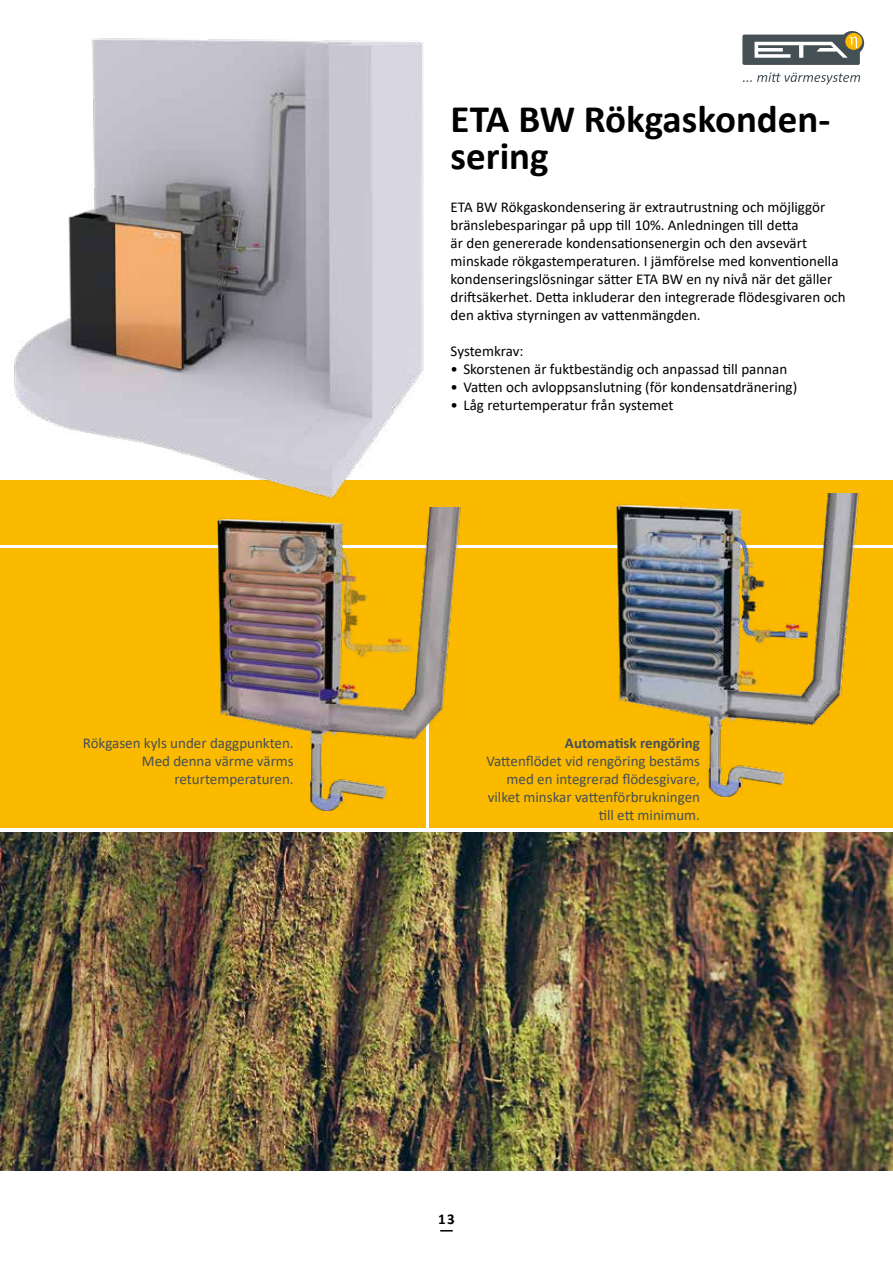
<style>
.page{position:relative;width:893px;height:1263px;background:#fff}
.page>*{position:absolute;margin:0;border:0;box-sizing:border-box;transform-origin:0 0}
.t1{font:700 39px/37.5px "Calibri";color:#000}
.t2{font:15px/18px "Calibri";color:#000}
.t3{font:15px/18px "Calibri";color:#455055;text-align:right}
.t4{font:700 15px "Calibri";color:#455055}
.t5{font:700 15px "Calibri";color:#000}
</style>
<div class="page">
<img style="left:0;top:832px;width:893px;height:338px">
<div style="left:0;top:549px;width:425px;height:279px;background:#fbb900"></div>
<div style="left:429px;top:549px;width:464px;height:279px;background:#fbb900"></div>
<div style="left:0;top:480px;width:893px;height:64px;background:#fbb900"></div>
<img style="left:14px;top:38px;width:410px;height:464px">
<img style="left:616px;top:493px;width:277px;height:303px">
<img style="left:218px;top:507px;width:276px;height:303px">
<svg style="left:742px;top:31px;width:122px;height:34px"></svg>
<svg style="left:743px;top:73px;width:117px;height:11px"></svg>
<h1 class="t1" style="left:451px;top:100px;width:381px">ETA BW Rökgaskonden&shy;sering</h1>
<p class="t2" style="left:451px;top:197px;width:397px">ETA BW Rökgaskondensering är extrautrustning och möjliggör bränslebesparingar på upp till 10%. Anledningen till detta<br>är den genererade kondensationsenergin och den avsevärt minskade rökgastemperaturen. I jämförelse med konventionella kondenseringslösningar sätter ETA BW en ny nivå när det gäller driftsäkerhet. Detta inkluderar den integrerade flödesgivaren och den aktiva styrningen av vattenmängden.</p>
<p class="t2" style="left:451px;top:341px;width:74px">Systemkrav:</p>
<p class="t2" style="left:451px;top:359px;width:338px">• Skorstenen är fuktbeständig och anpassad till pannan</p>
<p class="t2" style="left:451px;top:377px;width:348px">• Vatten och avloppsanslutning (för kondensatdränering)</p>
<p class="t2" style="left:451px;top:395px;width:225px">• Låg returtemperatur från systemet</p>
<p class="t3" style="left:83px;top:734px;width:212px">Rökgasen kyls under daggpunkten.<br>Med denna värme värms returtemperaturen.</p>
<p class="t4" style="left:565px;top:733px;width:137px">Automatisk rengöring</p>
<p class="t3" style="left:486px;top:752px;width:215px">Vattenflödet vid rengöring bestäms med en integrerad flödesgivare, vilket minskar vattenförbrukningen till ett minimum.</p>
<p class="t5" style="left:438px;top:1208px;width:18px">13</p>
</div>
